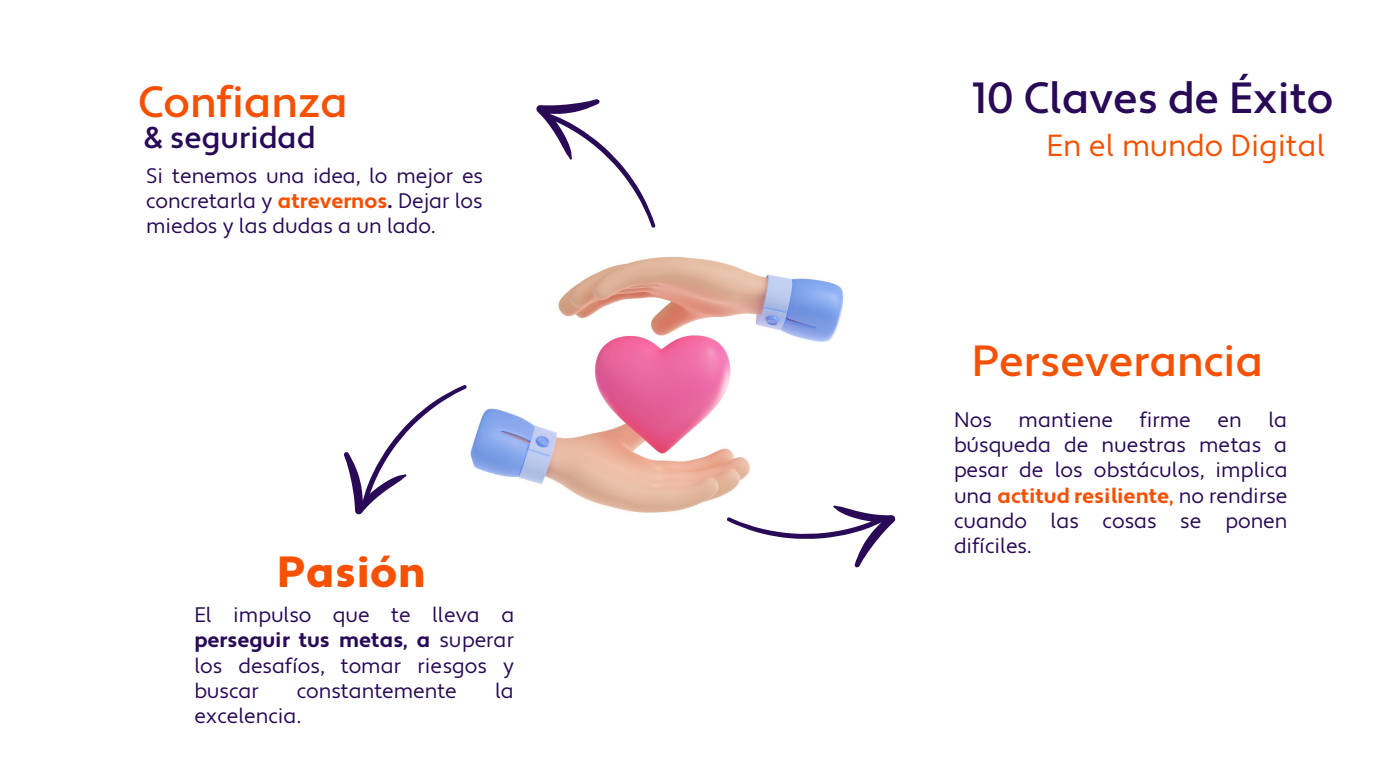
<style>
.page{position:relative;width:1385px;height:780px;background:#fff}
.page>*{position:absolute;margin:0;border:0;box-sizing:border-box;transform-origin:0 0}
.t1{font:500 43.57px "Apertura";color:#f65002}
.t2{font:500 43.57px "Apertura";letter-spacing:-.005em;color:#280a56}
.t3{font:900 43.57px "Apertura";letter-spacing:.015em;color:#f65002}
.t4{font:30.45px "Apertura";color:#f65002}
.t5{font:500 30.45px "Apertura";color:#280a56}
.t6{font:21px/25.2px "Apertura";color:#280a56;text-align:justify}
.s1{font-weight:700;color:#f65002}
.s2{font-weight:700}
</style>
<div class="page">
<img style="left:470px;top:256px;width:374px;height:257px">
<svg style="left:536px;top:99px;width:120px;height:129px"></svg>
<svg style="left:344px;top:385px;width:123px;height:130px"></svg>
<svg style="left:725px;top:469px;width:171px;height:99px"></svg>
<p class="t1" style="left:138px;top:75px;width:211px">Confianza</p>
<p class="t5" style="left:143px;top:119px;width:173px">&amp; seguridad</p>
<p class="t6" style="left:146px;top:164px;width:339px">Si tenemos una idea, lo mejor es concretarla y <span class="s1">atrevernos</span><span class="s2">.</span> Dejar los miedos y las dudas a un lado.</p>
<p class="t3" style="left:277px;top:544px;width:150px">Pasión</p>
<p class="t6" style="left:194px;top:602px;width:322px">El impulso que te lleva a <span class="s2">perseguir tus metas, a</span> superar los desafíos, tomar riesgos y buscar</p>
<p class="t6" style="left:297px;top:678px;width:162px">constantemente</p>
<p class="t6" style="left:495px;top:678px;width:20px">la</p>
<p class="t6" style="left:194px;top:703px;width:108px">excelencia.</p>
<p class="t2" style="left:972px;top:71px;width:363px">10 Claves de Éxito</p>
<p class="t4" style="left:1046px;top:127px;width:280px">En el mundo Digital</p>
<p class="t1" style="left:972px;top:334px;width:293px">Perseverancia</p>
<p class="t6" style="left:954px;top:407px;width:39px">Nos</p>
<p class="t6" style="left:1019px;top:407px;width:96px">mantiene</p>
<p class="t6" style="left:1140px;top:407px;width:52px">firme</p>
<p class="t6" style="left:1218px;top:407px;width:26px">en</p>
<p class="t6" style="left:954px;top:407px;width:335px;text-indent:314px">la búsqueda de nuestras metas a pesar de los obstáculos, implica una <span class="s1">actitud resiliente,</span> no rendirse cuando las cosas se ponen difíciles.</p>
</div>
